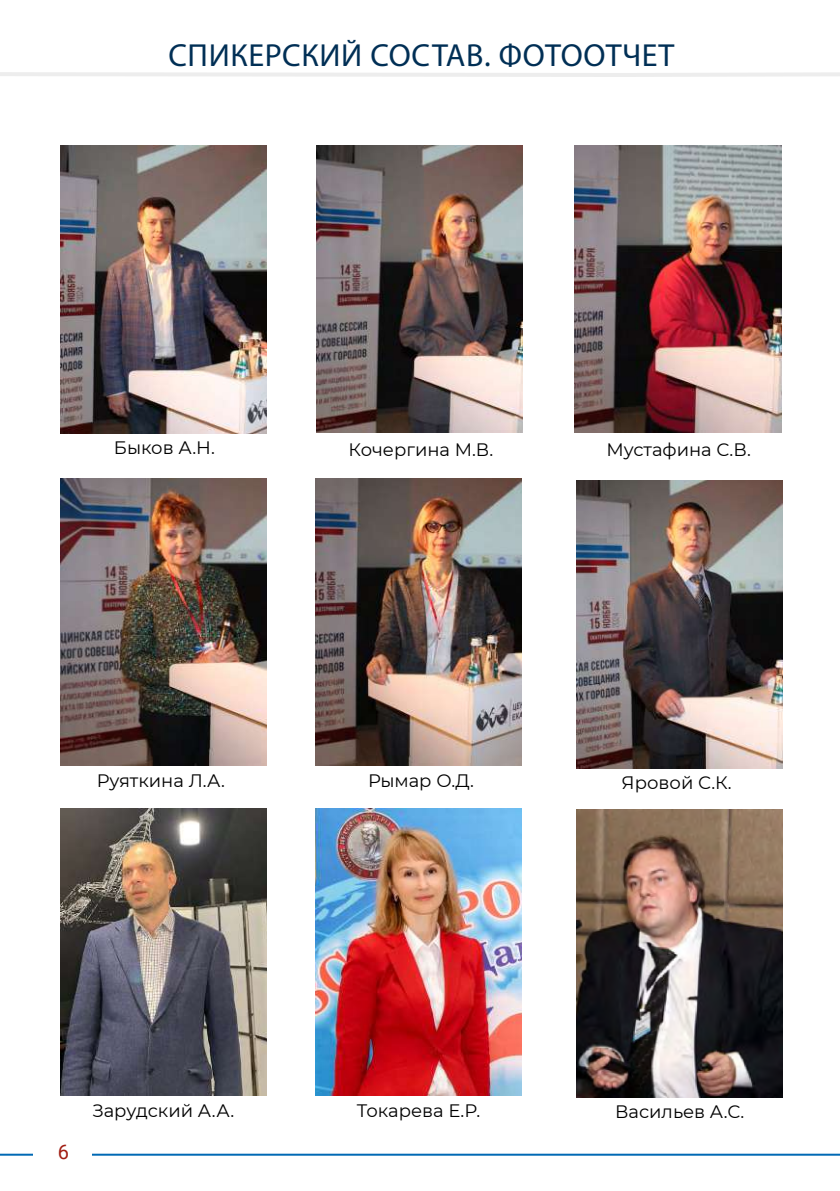
<style>
.page{position:relative;width:840px;height:1191px;background:#fff}
.page>*{position:absolute;margin:0;border:0;box-sizing:border-box;transform-origin:0 0}
.t1{font:32px "Myriad Pro";letter-spacing:.02em;color:#002f55}
.t2{font:20px "Roboto";color:#a11e13}
.t3{font:18px "Montserrat";color:#000}
</style>
<div class="page">
<svg style="left:0;top:72px;width:839px;height:217px"></svg>
<hr style="left:0;top:1153px;width:839px;height:2px;background:#0069b4">
<div style="left:33px;top:1116px;width:58px;height:75px;background:#fff"></div>
<img style="left:316px;top:145px;width:206px;height:287px">
<img style="left:574px;top:145px;width:206px;height:287px">
<img style="left:315px;top:808px;width:206px;height:287px">
<img style="left:61px;top:478px;width:206px;height:288px">
<img style="left:315px;top:478px;width:206px;height:288px">
<img style="left:61px;top:808px;width:206px;height:287px">
<img style="left:576px;top:481px;width:206px;height:287px">
<img style="left:576px;top:809px;width:205px;height:288px">
<img style="left:61px;top:146px;width:206px;height:287px">
<h1 class="t1" style="left:168px;top:36px;width:507px">СПИКЕРСКИЙ СОСТАВ. ФОТООТЧЕТ</h1>
<p class="t3" style="left:114px;top:435px;width:102px">Быков А.Н.</p>
<p class="t3" style="left:348px;top:437px;width:146px">Кочергина М.В.</p>
<p class="t3" style="left:606px;top:437px;width:146px">Мустафина С.В.</p>
<p class="t3" style="left:97px;top:768px;width:130px">Руяткина Л.А.</p>
<p class="t3" style="left:368px;top:768px;width:107px">Рымар О.Д.</p>
<p class="t2" style="left:58px;top:1137px;width:13px">6</p>
<p class="t3" style="left:92px;top:1098px;width:143px">Зарудский А.А.</p>
<p class="t3" style="left:357px;top:1098px;width:125px">Токарева Е.Р.</p>
<p class="t3" style="left:621px;top:770px;width:111px">Яровой С.К.</p>
<p class="t3" style="left:614px;top:1099px;width:131px">Васильев А.С.</p>
</div>
